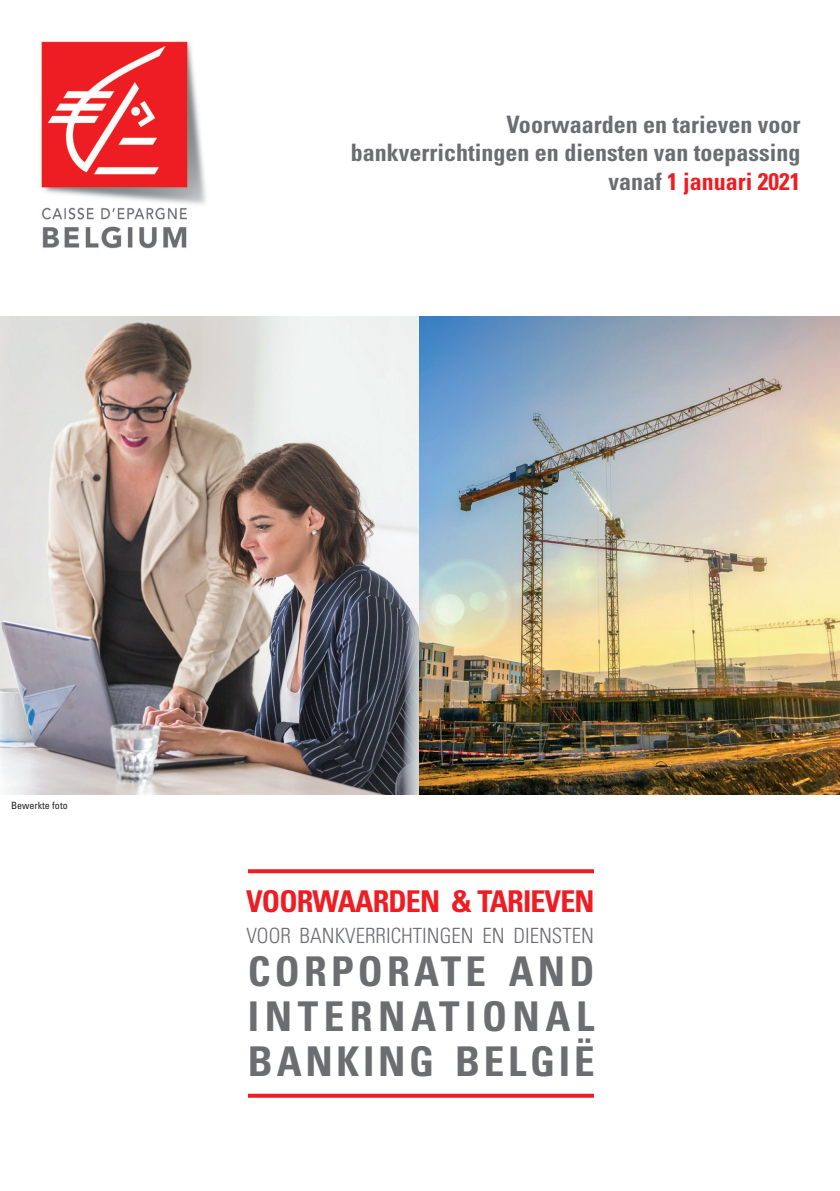
<style>
.page{position:relative;width:840px;height:1191px;background:#fff}
.page>*{position:absolute;margin:0;border:0;box-sizing:border-box;transform-origin:0 0}
.t1{font:700 condensed 41px/45px "Univers";letter-spacing:.1em;color:#6c6d70}
.t2{font:700 condensed 30px "Univers";letter-spacing:-.03em;color:#ee1d23}
.t3{font:700 condensed 24px/28.8px "Univers";color:#6c6d70;text-align:right}
.t4{font:300 condensed 21px "Univers";color:#6c6d70}
.t5{font:condensed 10px "Univers";color:#231f20}
.s1{color:#ee1d23}
</style>
<div class="page">
<img style="left:0;top:316px;width:839px;height:478px">
<img style="left:41px;top:40px;width:165px;height:209px">
<svg style="left:248px;top:1093px;width:345px;height:4px"></svg>
<svg style="left:248px;top:869px;width:345px;height:4px"></svg>
<p class="t3" style="left:350px;top:109px;width:451px">Voorwaarden en tarieven voor bankverrichtingen en diensten van toepassing vanaf <span class="s1">1 januari 2021</span></p>
<p class="t5" style="left:11px;top:798px;width:58px">Bewerkte foto</p>
<p class="t2" style="left:246px;top:883px;width:350px">VOORWAARDEN &amp; TARIEVEN</p>
<p class="t4" style="left:246px;top:922px;width:349px">VOOR BANKVERRICHTINGEN EN DIENSTEN</p>
<h1 class="t1" style="left:248px;top:948px;width:348px">CORPORATE AND</h1>
<h1 class="t1" style="left:248px;top:993px;width:348px">INTERNATIONAL<br>BANKING BELGIË</h1>
</div>
